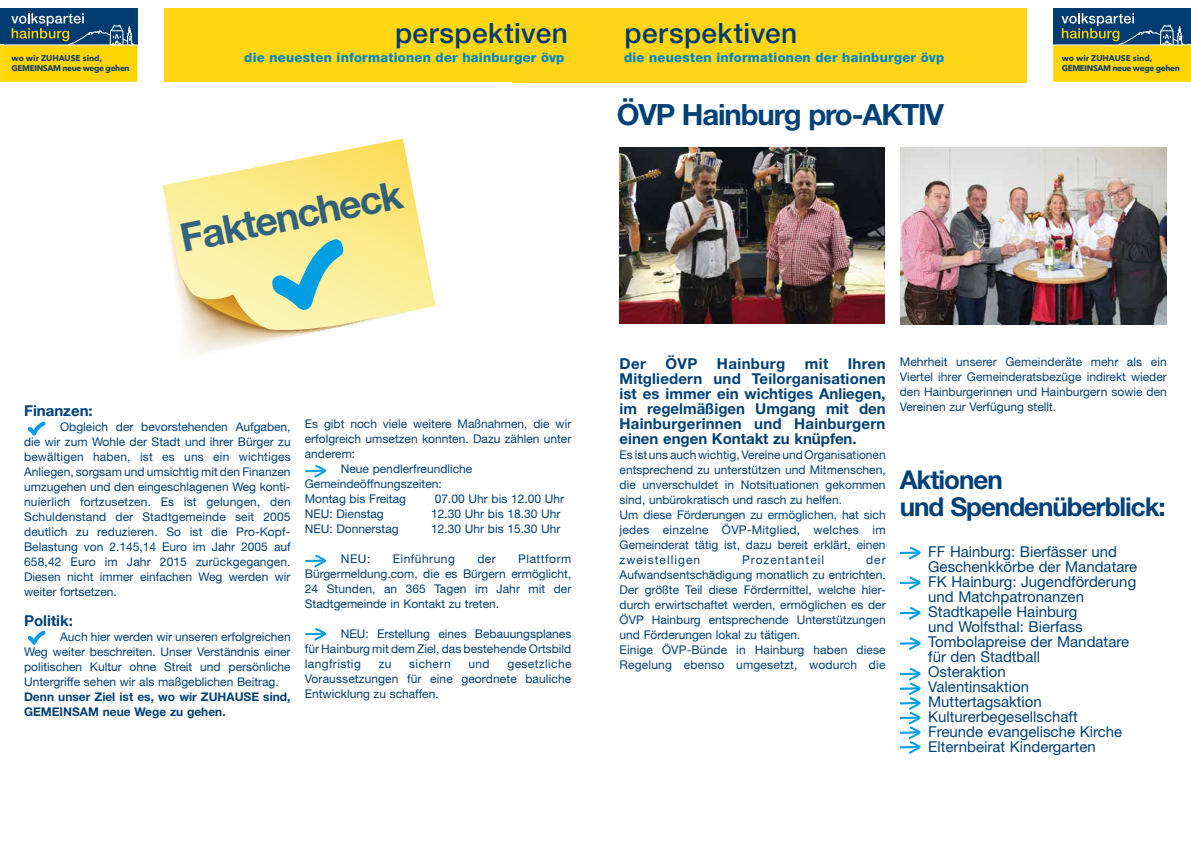
<style>
.page{position:relative;width:1191px;height:842px;background:#fff}
.page>*{position:absolute;margin:0;border:0;box-sizing:border-box;transform-origin:0 0}
.t1{font:700 39.3px "Helvetica Neue LT Std";color:#004177}
.t2{font:700 29.3px "Helvetica Neue LT Std";letter-spacing:-.04em;color:#004177}
.t3{font:500 28px "Helvetica Neue";letter-spacing:.015em;color:#003c70}
.t4{font:700 26px/26.5px "Helvetica Neue LT Std";letter-spacing:-.04em;color:#004177}
.t5{font:15px/15px "Helvetica Neue LT Std";color:#004177}
.t6{font:700 15px/15px "Helvetica Neue LT Std";color:#004177;text-align:justify}
.t7{font:700 15px "Helvetica Neue LT Std";letter-spacing:.025em;color:#004177}
.t8{font:800 13px "Helvetica Neue LT Std";letter-spacing:.02em;color:#0086c7}
.t9{font:12px/15px "Helvetica Neue LT Std";color:#004177;text-align:justify}
.t10{font:700 12px/15px "Helvetica Neue LT Std";color:#004177}
.t11{font:12px "Helvetica Neue LT Std";letter-spacing:.085em;color:#004177}
.t12{font:12px "Helvetica Neue LT Std";letter-spacing:.04em;color:#004177}
.t13{font:12px "Helvetica Neue LT Std";letter-spacing:.03em;color:#004177}
.t14{font:700 8.3px/9.9px "Avenir Next LT Pro";letter-spacing:-.045em;color:#163d6c}
.t15{font:700 8.3px "Avenir Next LT Pro";color:#163d6c}
</style>
<div class="page">
<div style="left:1053px;top:9px;width:134px;height:36px;background:#003c70"></div>
<hr style="left:1187px;top:9px;width:4px;height:36px;background:#003c70">
<div style="left:164px;top:9px;width:862px;height:73px;background:#ffd612"></div>
<div style="left:3px;top:9px;width:134px;height:36px;background:#003c70"></div>
<hr style="left:0;top:9px;width:4px;height:36px;background:#003c70">
<svg style="left:0;top:13px;width:137px;height:69px"></svg>
<svg style="left:1053px;top:13px;width:138px;height:69px"></svg>
<svg style="left:899px;top:546px;width:21px;height:14px"></svg>
<svg style="left:899px;top:607px;width:21px;height:13px"></svg>
<svg style="left:899px;top:576px;width:21px;height:14px"></svg>
<svg style="left:899px;top:637px;width:21px;height:13px"></svg>
<svg style="left:899px;top:667px;width:21px;height:87px"></svg>
<svg style="left:305px;top:465px;width:21px;height:13px"></svg>
<svg style="left:305px;top:554px;width:21px;height:14px"></svg>
<svg style="left:305px;top:628px;width:21px;height:13px"></svg>
<img style="left:900px;top:148px;width:266px;height:177px">
<img style="left:619px;top:148px;width:265px;height:176px">
<svg style="left:162px;top:185px;width:159px;height:169px"></svg>
<svg style="left:163px;top:139px;width:272px;height:192px"></svg>
<svg style="left:193px;top:239px;width:151px;height:90px"></svg>
<svg style="left:28px;top:422px;width:17px;height:14px"></svg>
<svg style="left:28px;top:631px;width:17px;height:14px"></svg>
<h3 class="t3" style="left:395px;top:16px;width:174px">perspektiven</h3>
<h3 class="t3" style="left:624px;top:16px;width:174px">perspektiven</h3>
<p class="t15" style="left:11px;top:53px;width:92px">wo wir ZUHAUSE sind,</p>
<p class="t8" style="left:244px;top:50px;width:322px">die neuesten informationen der hainburger övp</p>
<p class="t8" style="left:624px;top:50px;width:322px">die neuesten informationen der hainburger övp</p>
<p class="t14" style="left:11px;top:63px;width:120px">GEMEINSAM neue wege gehen</p>
<h2 class="t2" style="left:617px;top:96px;width:329px">ÖVP Hainburg pro-AKTIV</h2>
<h1 class="t1" style="left:176px;top:215px;width:227px;rotate:-12deg">Faktencheck</h1>
<p class="t14" style="left:1061px;top:53px;width:120px">wo wir ZUHAUSE sind,<br>GEMEINSAM neue wege gehen</p>
<p class="t6" style="left:24px;top:402px;width:70px">Finanzen:</p>
<p class="t9" style="left:24px;top:419px;width:268px;text-indent:36px">Obgleich der bevorstehenden Aufgaben, die wir zum Wohle der Stadt und ihrer Bürger zu bewältigen haben, ist es uns ein wichtiges Anliegen, sorgsam und umsichtig mit den Finanzen umzugehen und den eingeschlagenen Weg konti&shy;nuierlich fortzusetzen. Es ist gelungen, den Schuldenstand der Stadtgemeinde seit 2005 deutlich zu reduzieren. So ist die Pro-Kopf-Belastung von 2.145,14 Euro im Jahr 2005 auf 658,42 Euro im Jahr 2015 zurückgegangen.<br>Diesen nicht immer einfachen Weg werden wir weiter fortsetzen.</p>
<p class="t6" style="left:24px;top:612px;width:50px">Politik:</p>
<p class="t9" style="left:24px;top:629px;width:268px;text-indent:36px">Auch hier werden wir unseren erfolgreichen Weg weiter beschreiten. Unser Verständnis einer politischen Kultur ohne Streit und persönliche Untergriffe sehen wir als maßgeblichen Beitrag.</p>
<p class="t10" style="left:24px;top:688px;width:268px">Denn unser Ziel ist es, wo wir ZUHAUSE sind,<br>GEMEINSAM neue Wege zu gehen.</p>
<p class="t9" style="left:305px;top:416px;width:268px">Es gibt noch viele weitere Maßnahmen, die wir</p>
<p class="t9" style="left:305px;top:431px;width:268px">erfolgreich umsetzen konnten. Dazu zählen unter</p>
<p class="t9" style="left:305px;top:446px;width:52px">anderem:</p>
<p class="t9" style="left:341px;top:461px;width:133px">Neue pendlerfreundliche</p>
<p class="t9" style="left:305px;top:476px;width:138px">Gemeindeöffnungszeiten:</p>
<p class="t9" style="left:305px;top:491px;width:103px">Montag bis Freitag</p>
<p class="t9" style="left:435px;top:491px;width:131px">07.00 Uhr bis 12.00 Uhr</p>
<p class="t9" style="left:305px;top:506px;width:81px">NEU: Dienstag</p>
<p class="t9" style="left:431px;top:506px;width:131px">12.30 Uhr bis 18.30 Uhr</p>
<p class="t9" style="left:305px;top:521px;width:95px">NEU: Donnerstag</p>
<p class="t9" style="left:431px;top:521px;width:131px">12.30 Uhr bis 15.30 Uhr</p>
<p class="t9" style="left:341px;top:551px;width:31px">NEU:</p>
<p class="t12" style="left:393px;top:552px;width:64px">Einführung</p>
<p class="t9" style="left:477px;top:551px;width:20px">der</p>
<p class="t9" style="left:305px;top:551px;width:268px;text-indent:213px">Plattform Bürgermeldung.com, die es Bürgern ermöglicht, 24 Stunden, an 365 Tagen im Jahr mit der Stadtgemeinde in Kontakt zu treten.</p>
<p class="t9" style="left:305px;top:626px;width:268px;text-indent:36px">NEU: Erstellung eines Bebauungsplanes für Hainburg mit dem Ziel, das bestehende Ortsbild langfristig</p>
<p class="t9" style="left:305px;top:656px;width:268px;text-indent:203px">gesetzliche Voraussetzungen für eine geordnete bauliche Entwicklung zu schaffen.</p>
<p class="t9" style="left:379px;top:656px;width:14px">zu</p>
<p class="t13" style="left:409px;top:657px;width:43px">sichern</p>
<p class="t9" style="left:468px;top:656px;width:23px">und</p>
<p class="t6" style="left:619px;top:356px;width:28px">Der</p>
<p class="t6" style="left:665px;top:356px;width:33px">ÖVP</p>
<p class="t7" style="left:717px;top:355px;width:70px">Hainburg</p>
<p class="t6" style="left:804px;top:356px;width:25px">mit</p>
<p class="t6" style="left:619px;top:356px;width:268px;text-indent:228px">Ihren Mitgliedern und Teilorganisationen ist es immer ein wichtiges Anliegen, im regelmäßigen Umgang mit den Hainburgerinnen und Hainburgern einen engen Kontakt zu knüpfen.</p>
<p class="t9" style="left:619px;top:447px;width:268px;text-align:left">Es ist uns auch wichtig, Vereine und Organisationen entsprechend zu unterstützen und Mitmenschen, die unverschuldet in Notsituationen gekommen sind, unbürokratisch und rasch zu helfen.<br>Um diese Förderungen zu ermöglichen, hat sich jedes einzelne ÖVP-Mitglied, welches im Gemeinderat tätig ist, dazu bereit erklärt, einen zweistelligen</p>
<p class="t9" style="left:619px;top:552px;width:268px;text-align:left;text-indent:246px">der Aufwandsentschädigung monatlich zu entrichten.<br>Der größte Teil diese Fördermittel, welche hier&shy;durch erwirtschaftet werden, ermöglichen es der ÖVP Hainburg entsprechende Unterstützungen und Förderungen lokal zu tätigen.<br>Einige ÖVP-Bünde in Hainburg haben diese Regelung ebenso umgesetzt, wodurch die</p>
<p class="t11" style="left:742px;top:553px;width:84px">Prozentanteil</p>
<p class="t9" style="left:900px;top:354px;width:268px">Mehrheit unserer Gemeinderäte mehr als ein Viertel ihrer Gemeinderatsbezüge indirekt wieder den Hainburgerinnen und Hainburgern sowie den Vereinen zur Verfügung stellt.</p>
<h3 class="t4" style="left:900px;top:466px;width:267px">Aktionen<br>und Spendenüberblick:</h3>
<p class="t5" style="left:928px;top:544px;width:210px">FF Hainburg: Bierfässer und<br>Geschenkkörbe der Mandatare<br>FK Hainburg: Jugendförderung und Matchpatronanzen<br>Stadtkapelle Hainburg<br>und Wolfsthal: Bierfass<br>Tombolapreise der Mandatare für den Stadtball<br>Osteraktion<br>Valentinsaktion<br>Muttertagsaktion<br>Kulturerbegesellschaft<br>Freunde evangelische Kirche<br>Elternbeirat Kindergarten</p>
</div>
